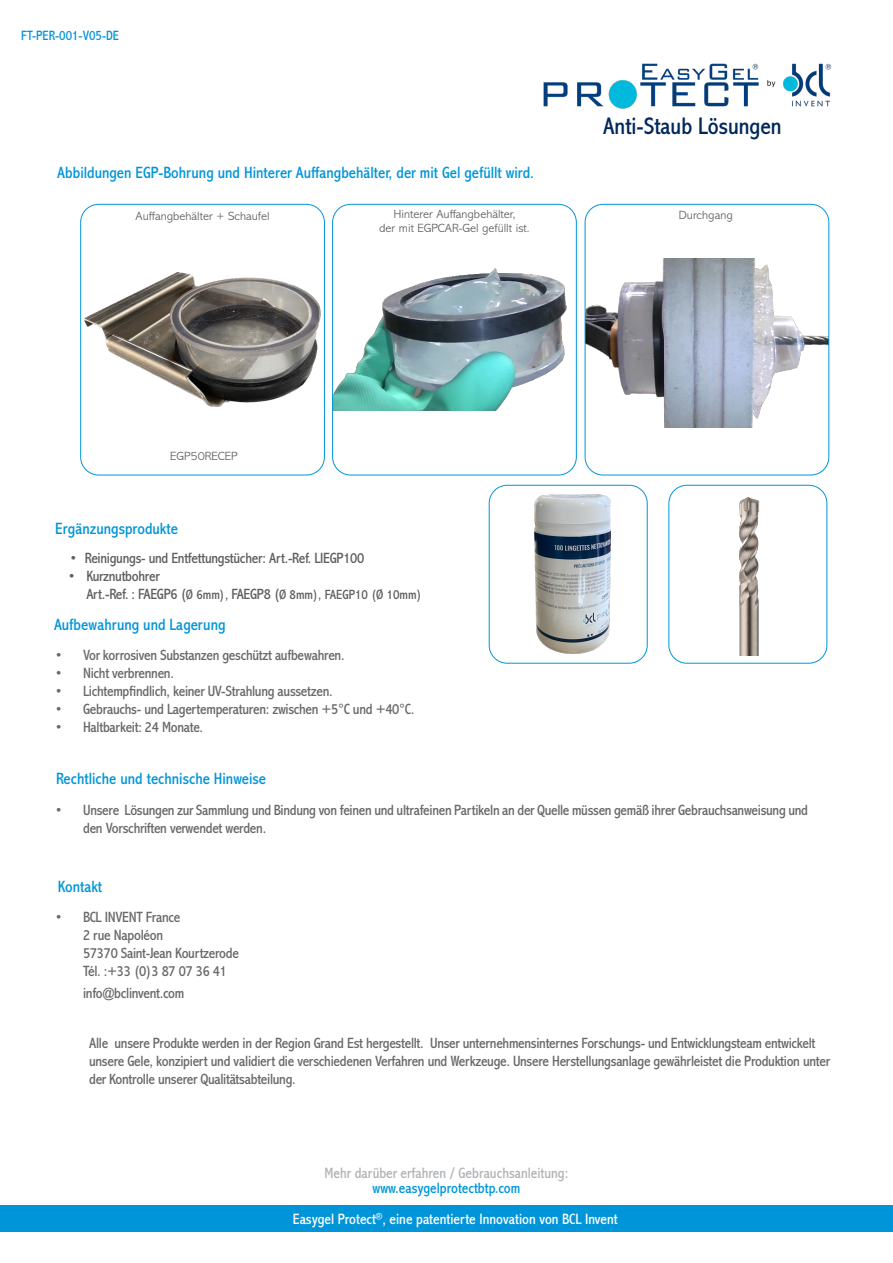
<style>
.page{position:relative;width:893px;height:1263px;background:#fff}
.page>*{position:absolute;margin:0;border:0;box-sizing:border-box;transform-origin:0 0}
.Contenu_textes{font:24px "Abadi MT Condensed";color:#00285a}
.Contenu_textes-2{font:condensed 16.5px "Abadi MT Pro";color:#0095d9}
.Contenu_textes-3{font:condensed 15px/18px "Abadi MT Pro";letter-spacing:-.02em;color:#69696c}
.t1{font:condensed 15px "Abadi MT Pro";letter-spacing:-.02em;color:#5f5f62}
.Texte_en_blanc{font:15px "Abadi MT Condensed";color:#fff}
.Contenu_textes-4{font:15px "Abadi MT Condensed";color:#b2b3b7}
.Contenu_textes-5{font:15px "Abadi MT Condensed";color:#0095d9}
.t2{font:condensed 13.5px "Abadi MT Pro";color:#5f5f62}
.Contenu_textes-6{font:13.5px "Abadi MT Condensed";color:#0095d9}
.t3{font:300 12px/14.4px "Abadi MT Pro";color:#5f5f62;text-align:center}
.s1{font-size:15px}
</style>
<div class="page">
<div style="left:0;top:1205px;width:893px;height:27px;background:#0095d9"></div>
<img style="left:543px;top:63px;width:288px;height:46px">
<img style="left:587px;top:259px;width:240px;height:169px">
<div style="left:585px;top:204px;width:244px;height:271px;border:1px solid #0095d9;border-radius:18px"></div>
<img style="left:85px;top:272px;width:235px;height:135px">
<div style="left:80px;top:204px;width:245px;height:271px;border:1px solid #0095d9;border-radius:18px"></div>
<img style="left:334px;top:269px;width:232px;height:142px">
<div style="left:332px;top:204px;width:244px;height:271px;border:1px solid #0095d9;border-radius:18px"></div>
<div style="left:489px;top:485px;width:158px;height:178px;border:1px solid #0095d9;border-radius:18px"></div>
<div style="left:669px;top:485px;width:158px;height:178px;border:1px solid #0095d9;border-radius:18px"></div>
<img style="left:670px;top:497px;width:158px;height:159px">
<img style="left:534px;top:494px;width:77px;height:159px">
<p class="Contenu_textes-6" style="left:21px;top:28px;width:99px">FT-PER-001-V05-DE</p>
<p class="Contenu_textes-2" style="left:57px;top:163px;width:479px">Abbildungen EGP-Bohrung und Hinterer Auffangbehälter, der mit Gel gefüllt wird.</p>
<p class="Contenu_textes" style="left:603px;top:113px;width:180px">Anti-Staub Lösungen</p>
<p class="t3" style="left:379px;top:207px;width:152px">Hinterer Auffangbehälter,<br>der mit EGPCAR-Gel gefüllt ist.</p>
<p class="t3" style="left:136px;top:209px;width:135px">Auffangbehälter + Schaufel</p>
<p class="t3" style="left:679px;top:208px;width:55px">Durchgang</p>
<p class="t3" style="left:170px;top:449px;width:69px">EGP50RECEP</p>
<p class="Contenu_textes-2" style="left:55px;top:520px;width:124px">Ergänzungsprodukte</p>
<p class="t1" style="left:71px;top:550px;width:295px">• Reinigungs- und Entfettungstücher: Art.-Ref. LIEGP100</p>
<p class="t1" style="left:69px;top:568px;width:92px">• Kurznutbohrer</p>
<p class="t2" style="left:86px;top:587px;width:337px"><span class="s1">Art.-Ref. : FAEGP6 (</span>Ø 6mm), <span class="s1">FAEGP8 (</span>Ø 8mm), FAEGP10 (Ø 10mm)</p>
<p class="Contenu_textes-2" style="left:54px;top:616px;width:173px">Aufbewahrung und Lagerung</p>
<p class="Contenu_textes-3" style="left:56px;top:646px;width:290px">• Vor korrosiven Substanzen geschützt aufbewahren.</p>
<p class="Contenu_textes-3" style="left:56px;top:664px;width:119px">• Nicht verbrennen.</p>
<p class="Contenu_textes-3" style="left:56px;top:682px;width:278px">• Lichtempfindlich, keiner UV-Strahlung aussetzen.</p>
<p class="Contenu_textes-3" style="left:56px;top:700px;width:360px">• Gebrauchs- und Lagertemperaturen: zwischen +5°C und +40°C.</p>
<p class="Contenu_textes-3" style="left:56px;top:718px;width:149px">• Haltbarkeit: 24 Monate.</p>
<p class="Contenu_textes-2" style="left:56px;top:770px;width:212px">Rechtliche und technische Hinweise</p>
<p class="Contenu_textes-3" style="left:83px;top:802px;width:726px;text-indent:-27px">• Unsere Lösungen zur Sammlung und Bindung von feinen und ultrafeinen Partikeln an der Quelle müssen gemäß ihrer Gebrauchsanweisung und den Vorschriften verwendet werden.</p>
<p class="Contenu_textes-2" style="left:58px;top:877px;width:46px">Kontakt</p>
<p class="Contenu_textes-3" style="left:83px;top:909px;width:157px;text-indent:-27px">• BCL INVENT France<br>2 rue Napoléon<br>57370 Saint-Jean Kourtzerode<br>Tél. :+33 (0)3 87 07 36 41</p>
<p class="Contenu_textes-3" style="left:83px;top:984px;width:103px">info@bclinvent.com</p>
<p class="Contenu_textes-3" style="left:89px;top:1034px;width:742px">Alle unsere Produkte werden in der Region Grand Est hergestellt. Unser unternehmensinternes Forschungs- und Entwicklungsteam entwickelt unsere Gele, konzipiert und validiert die verschiedenen Verfahren und Werkzeuge. Unsere Herstellungsanlage gewährleistet die Produktion unter der Kontrolle unserer Qualitätsabteilung.</p>
<p class="Contenu_textes-4" style="left:325px;top:1164px;width:245px">Mehr darüber erfahren / Gebrauchsanleitung:</p>
<p class="Contenu_textes-5" style="left:373px;top:1179px;width:149px">www.easygelprotectbtp.com</p>
<p class="Texte_en_blanc" style="left:293px;top:1211px;width:326px">Easygel Protect<sup>®</sup>, eine patentierte Innovation von BCL Invent</p>
</div>
